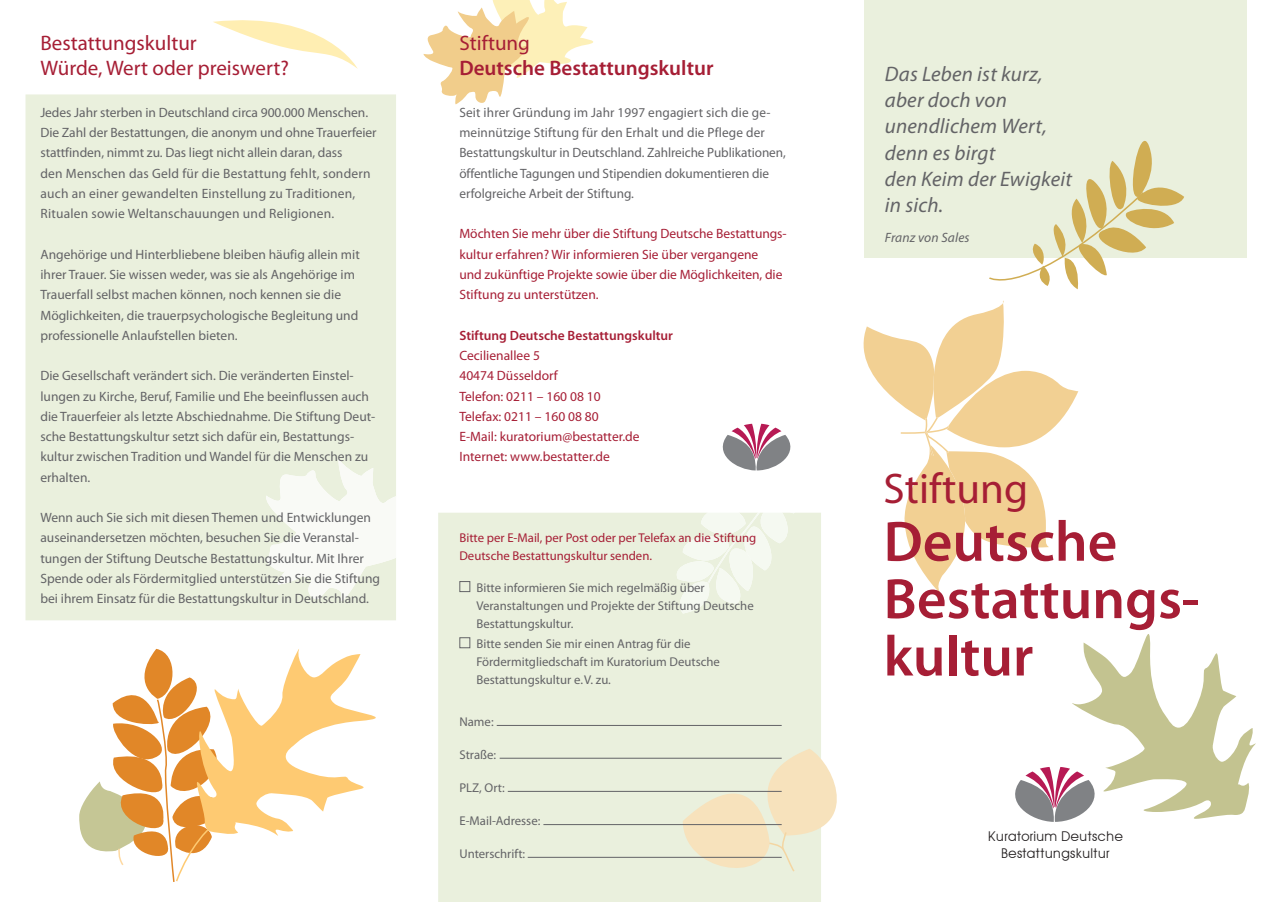
<style>
.page{position:relative;width:1272px;height:902px;background:#fff}
.page>*{position:absolute;margin:0;border:0;box-sizing:border-box;transform-origin:0 0}
.t1{font:600 57.3px/57.3px "Myriad Pro";color:#a61e35}
.t2{font:43.05px "Myriad Pro";color:#a61e35}
.t3{font:italic 21px/26.2px "Myriad Pro";letter-spacing:.01em;color:#636366}
.t4{font:21px/25.2px "Myriad Pro";color:#a61e35}
.t5{font:600 21px "Myriad Pro";color:#a61e35}
.t6{font:13.5px/20.2px "Myriad Pro";color:#636366}
.t7{font:13.5px/20.2px "Myriad Pro";color:#a61e35}
.t8{font:13.5px/16.5px "Avant Garde";color:#231f20;text-align:center}
.t9{font:600 13.5px "Myriad Pro";color:#a61e35}
.t10{font:italic 13.5px "Myriad Pro";letter-spacing:.01em;color:#636366}
.t11{font:12.75px/18px "Myriad Pro";color:#636366}
.t12{font:12.75px/18px "Myriad Pro";color:#a61e35}
</style>
<div class="page">
<div style="left:438px;top:512px;width:383px;height:389px;background:#eaf0dd"></div>
<div style="left:863px;top:0;width:383px;height:257px;background:#eaf0dd"></div>
<svg style="left:79px;top:648px;width:297px;height:234px"></svg>
<svg style="left:682px;top:748px;width:155px;height:136px;background:#f0eacf"></svg>
<svg style="left:423px;top:0;width:170px;height:105px"></svg>
<svg style="left:213px;top:20px;width:145px;height:49px"></svg>
<div style="left:26px;top:94px;width:370px;height:526px;background:#eaf0dd"></div>
<svg style="left:263px;top:458px;width:133px;height:143px"></svg>
<svg style="left:863px;top:119px;width:321px;height:473px"></svg>
<svg style="left:1015px;top:634px;width:240px;height:187px"></svg>
<div style="left:459px;top:581px;width:11px;height:11px;border:1px solid #636366"></div>
<div style="left:459px;top:637px;width:11px;height:11px;border:1px solid #636366"></div>
<hr style="left:496px;top:725px;width:285px;height:1px;background:#636366">
<hr style="left:499px;top:757px;width:282px;height:1px;background:#636366">
<hr style="left:508px;top:791px;width:273px;height:1px;background:#636366">
<hr style="left:543px;top:824px;width:238px;height:1px;background:#636366">
<hr style="left:527px;top:857px;width:254px;height:1px;background:#636366">
<svg style="left:672px;top:423px;width:131px;height:190px"></svg>
<h3 class="t4" style="left:40px;top:31px;width:250px">Bestattungskultur<br>Würde, Wert oder preiswert?</h3>
<p class="t6" style="left:40px;top:102px;width:338px">Jedes Jahr sterben in Deutschland circa 900.000 Menschen.<br>Die Zahl der Bestattungen, die anonym und ohne Trauerfeier stattfinden, nimmt zu. Das liegt nicht allein daran, dass<br>den Menschen das Geld für die Bestattung fehlt, sondern auch an einer gewandelten Einstellung zu Traditionen, Ritualen sowie Weltanschauungen und Religionen.</p>
<p class="t6" style="left:40px;top:244px;width:321px">Angehörige und Hinterbliebene bleiben häufig allein mit ihrer Trauer. Sie wissen weder, was sie als Angehörige im Trauerfall selbst machen können, noch kennen sie die Möglichkeiten, die trauerpsychologische Begleitung und professionelle Anlaufstellen bieten.</p>
<p class="t6" style="left:40px;top:366px;width:336px">Die Gesellschaft verändert sich. Die veränderten Einstel&shy;lungen zu Kirche, Beruf, Familie und Ehe beeinflussen auch die Trauerfeier als letzte Abschiednahme. Die Stiftung Deut&shy;sche Bestattungskultur setzt sich dafür ein, Bestattungs&shy;kultur zwischen Tradition und Wandel für die Menschen zu erhalten.</p>
<p class="t6" style="left:40px;top:507px;width:341px">Wenn auch Sie sich mit diesen Themen und Entwicklungen auseinandersetzen möchten, besuchen Sie die Veranstal&shy;tungen der Stiftung Deutsche Bestattungskultur. Mit Ihrer Spende oder als Fördermitglied unterstützen Sie die Stiftung bei ihrem Einsatz für die Bestattungskultur in Deutschland.</p>
<h3 class="t4" style="left:459px;top:31px;width:72px">Stiftung</h3>
<h3 class="t5" style="left:459px;top:56px;width:255px">Deutsche Bestattungskultur</h3>
<p class="t6" style="left:459px;top:102px;width:328px">Seit ihrer Gründung im Jahr 1997 engagiert sich die ge&shy;meinnützige Stiftung für den Erhalt und die Pflege der Bestattungskultur in Deutschland. Zahlreiche Publikationen, öffentliche Tagungen und Stipendien dokumentieren die erfolgreiche Arbeit der Stiftung.</p>
<p class="t7" style="left:459px;top:224px;width:329px">Möchten Sie mehr über die Stiftung Deutsche Bestattungs&shy;kultur erfahren? Wir informieren Sie über vergangene<br>und zukünftige Projekte sowie über die Möglichkeiten, die Stiftung zu unterstützen.</p>
<p class="t9" style="left:459px;top:328px;width:215px">Stiftung Deutsche Bestattungskultur</p>
<p class="t7" style="left:459px;top:345px;width:182px">Cecilienallee 5<br>40474 Düsseldorf<br>Telefon: 0211 – 160 08 10<br>Telefax: 0211 – 160 08 80<br>E-Mail: kuratorium@bestatter.de<br>Internet: www.bestatter.de</p>
<p class="t12" style="left:459px;top:529px;width:298px">Bitte per E-Mail, per Post oder per Telefax an die Stiftung<br>Deutsche Bestattungskultur senden.</p>
<p class="t11" style="left:476px;top:579px;width:279px">Bitte informieren Sie mich regelmäßig über<br>Veranstaltungen und Projekte der Stiftung Deutsche<br>Bestattungskultur.</p>
<p class="t11" style="left:476px;top:635px;width:245px">Bitte senden Sie mir einen Antrag für die<br>Fördermitgliedschaft im Kuratorium Deutsche<br>Bestattungskultur e. V. zu.</p>
<p class="t11" style="left:459px;top:712px;width:36px">Name:</p>
<p class="t11" style="left:459px;top:745px;width:38px">Straße:</p>
<p class="t11" style="left:459px;top:778px;width:47px">PLZ, Ort:</p>
<p class="t11" style="left:459px;top:811px;width:82px">E-Mail-Adresse:</p>
<p class="t11" style="left:459px;top:844px;width:67px">Unterschrift:</p>
<h3 class="t3" style="left:884px;top:61px;width:189px">Das Leben ist kurz, aber doch von unendlichem Wert, denn es birgt<br>den Keim der Ewigkeit in sich.</h3>
<p class="t10" style="left:884px;top:230px;width:86px">Franz von Sales</p>
<h2 class="t2" style="left:883px;top:465px;width:146px">Stiftung</h2>
<h1 class="t1" style="left:883px;top:513px;width:318px">Deutsche<br>Bestattungs&shy;kultur</h1>
<p class="t8" style="left:987px;top:827px;width:137px">Kuratorium Deutsche<br>Bestattungskultur</p>
</div>
